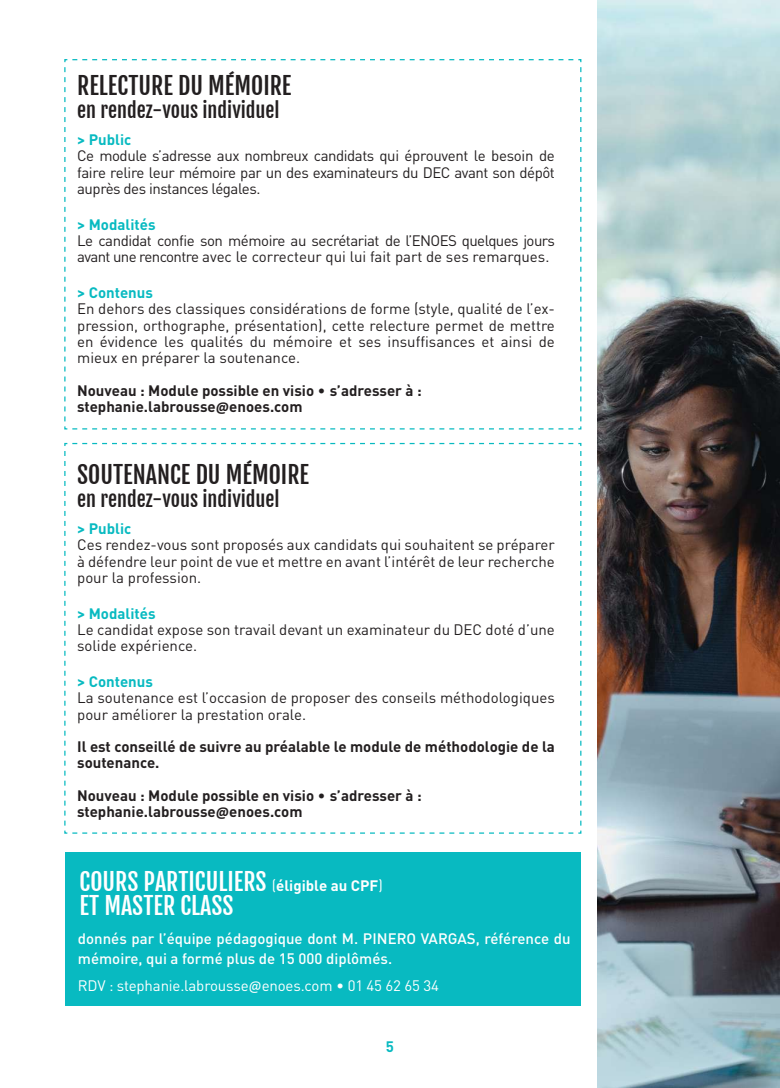
<style>
.page{position:relative;width:780px;height:1088px;background:#fff}
.page>*{position:absolute;margin:0;border:0;box-sizing:border-box;transform-origin:0 0}
.t1{font:23.75px/23.5px "Fjalla One";color:#fff}
.t2{font:23.75px "Fjalla One";color:#231f20}
.t3{font:20px "Fjalla One";color:#231f20}
.t4{font:15px/16.2px "DINOT";color:#231f20;text-align:justify}
.t5{font:700 15px/16.2px "DINOT";color:#231f20}
.t6{font:15px/16.2px "DINOT";letter-spacing:-.03em;color:#231f20}
.t7{font:500 15px/20px "DINOT";color:#fff}
.t8{font:700 15px "DINOT";color:#08bac1}
.t9{font:15px "DINOT";letter-spacing:-.01em;color:#fff}
.s1{font-family:"DIN";font-weight:300}
.s2{font-family:"Calibri"}
.s3{font-family:"DINOT";font-size:15px}
.s4{font-family:"DINOT";font-weight:700;font-size:15px}
</style>
<div class="page">
<div style="left:65px;top:852px;width:516px;height:153px;background:#08bac1"></div>
<svg style="left:64px;top:442px;width:518px;height:392px"></svg>
<svg style="left:64px;top:59px;width:518px;height:371px"></svg>
<img style="left:597px;top:0;width:183px;height:1087px">
<h1 class="t2" style="left:77px;top:71px;width:216px">RELECTURE DU MÉMOIRE</h1>
<h2 class="t3" style="left:77px;top:98px;width:204px">en rendez-vous individuel</h2>
<p class="t8" style="left:77px;top:130px;width:56px">&gt; Public</p>
<p class="t4" style="left:77px;top:148px;width:479px">Ce module s’adresse aux nombreux candidats qui éprouvent le besoin de faire relire leur mémoire par un des examinateurs du DEC avant son dépôt auprès des instances légales.</p>
<p class="t8" style="left:77px;top:214px;width:80px">&gt; Modalités</p>
<p class="t6" style="left:77px;top:232px;width:479px">Le candidat confie son mémoire au secrétariat de l’ENOES quelques jours avant une rencontre avec le correcteur qui lui fait part de ses remarques.</p>
<p class="t8" style="left:77px;top:283px;width:77px">&gt; Contenus</p>
<p class="t4" style="left:77px;top:301px;width:479px">En dehors des classiques considérations de forme (style, qualité de l’ex&shy;pression, orthographe, présentation), cette relecture permet de mettre en évidence les qualités du mémoire et ses insuffisances et ainsi de mieux en préparer la soutenance.</p>
<p class="t5" style="left:77px;top:382px;width:346px">Nouveau : Module possible en visio <span class="s1">•</span> s’adresser à : stephanie.labrousse<span class="s2">@</span>enoes.com</p>
<h1 class="t2" style="left:77px;top:460px;width:233px">SOUTENANCE DU MÉMOIRE</h1>
<h2 class="t3" style="left:77px;top:487px;width:204px">en rendez-vous individuel</h2>
<p class="t8" style="left:77px;top:519px;width:56px">&gt; Public</p>
<p class="t4" style="left:77px;top:537px;width:479px">Ces rendez-vous sont proposés aux candidats qui souhaitent se préparer à défendre leur point de vue et mettre en avant l’intérêt de leur recherche pour la profession.</p>
<p class="t8" style="left:77px;top:603px;width:80px">&gt; Modalités</p>
<p class="t4" style="left:77px;top:621px;width:479px">Le candidat expose son travail devant un examinateur du DEC doté d’une solide expérience.</p>
<p class="t8" style="left:77px;top:672px;width:77px">&gt; Contenus</p>
<p class="t4" style="left:77px;top:689px;width:479px">La soutenance est l’occasion de proposer des conseils méthodologiques pour améliorer la prestation orale.</p>
<p class="t5" style="left:77px;top:738px;width:479px">Il est conseillé de suivre au préalable le module de méthodologie de la soutenance.</p>
<p class="t5" style="left:77px;top:787px;width:346px">Nouveau : Module possible en visio <span class="s1">•</span> s’adresser à : stephanie.labrousse<span class="s2">@</span>enoes.com</p>
<h1 class="t1" style="left:80px;top:870px;width:305px">COURS PARTICULIERS <span class="s3">(</span><span class="s4">éligible au CPF</span><span class="s3">)<br></span>ET MASTER CLASS</h1>
<p class="t7" style="left:78px;top:928px;width:494px">donnés par l’équipe pédagogique dont M. PINERO VARGAS, référence du mémoire, qui a formé plus de 15 000 diplômés.</p>
<p class="t9" style="left:78px;top:976px;width:362px">RDV : stephanie.labrousse<span class="s2">@</span>enoes.com <span class="s1">•</span> 01 45 62 65 34</p>
<p class="t8" style="left:386px;top:1036px;width:10px">5</p>
</div>
